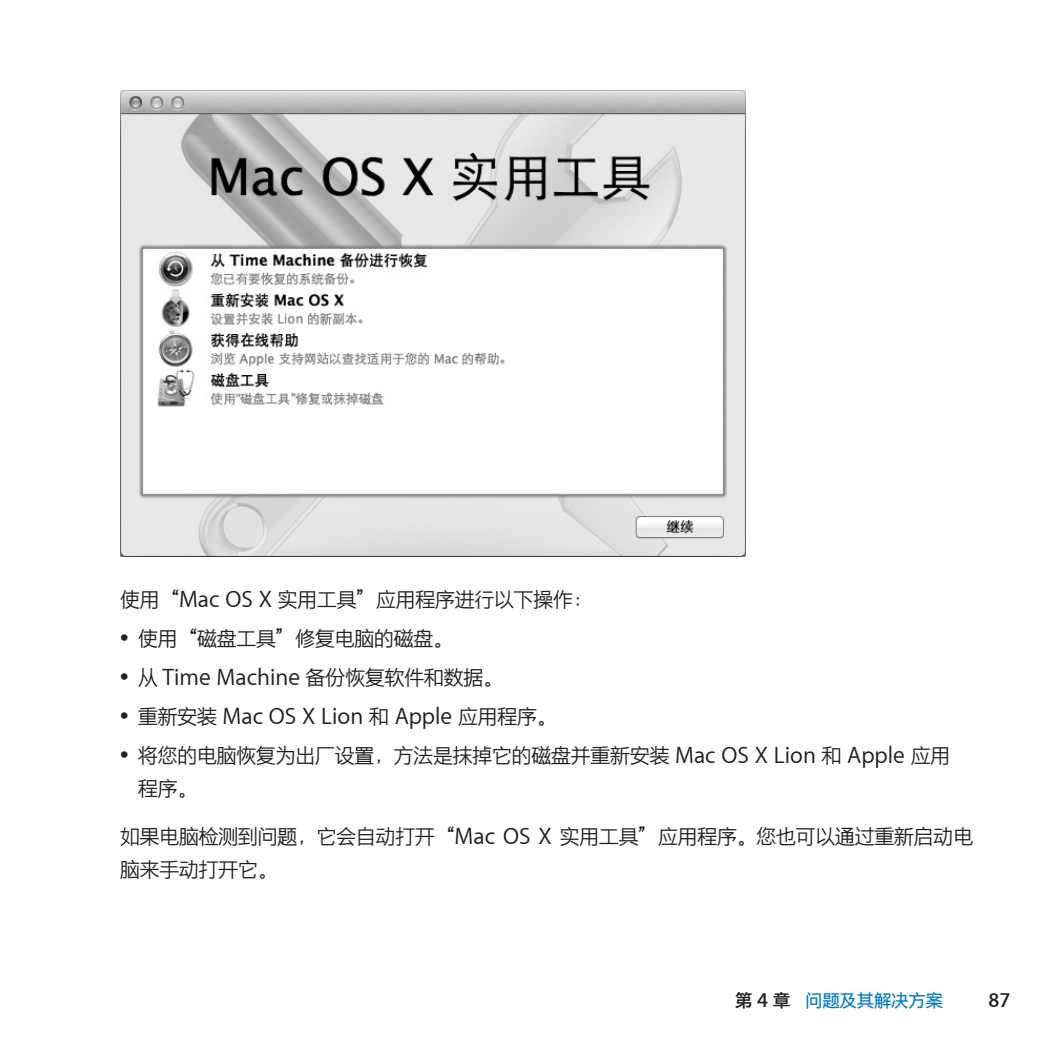
<style>
.page{position:relative;width:1063px;height:1063px;background:#fff}
.page>*{position:absolute;margin:0;border:0;box-sizing:border-box;transform-origin:0 0}
.t1{font:300 24px/39px "Ping Hei";color:#231f20}
.t2{font:24px "Myriad Set Text";color:#231f20}
.t3{font:21px "Ping Hei Text";color:#007ac2}
.t4{font:600 21px "Myriad Set";color:#231f20}
.s1{font-family:"Myriad Set Text";font-weight:400}
.s2{font-family:"Apple Icon Four";font-weight:400;font-size:27px}
.s3{font-family:"Apple Icon Four";font-size:27px}
.s4{font-family:"Ping Hei";font-weight:300}
.s5{font-family:"Ping Hei";font-weight:600;color:#231f20}
.s6{font-family:"Myriad Set";font-weight:600;color:#231f20}
</style>
<div class="page">
<img style="left:120px;top:90px;width:626px;height:466px">
<p class="t1" style="left:120px;top:580px;width:474px">使用“<span class="s1">Mac OS X</span> 实用工具”应用程序进行以下操作：<br><span class="s2">Â</span> 使用“磁盘工具”修复电脑的磁盘。<br><span class="s2">Â</span> 从 <span class="s1">Time Machine</span> 备份恢复软件和数据。</p>
<p class="t2" style="left:120px;top:701px;width:438px"><span class="s3">Â</span> <span class="s4">重新安装</span> Mac OS X Lion <span class="s4">和</span> Apple <span class="s4">应用程序。</span></p>
<p class="t1" style="left:138px;top:739px;width:814px;line-height:33px;text-indent:-18px"><span class="s2">Â</span> 将您的电脑恢复为出厂设置，方法是抹掉它的磁盘并重新安装 <span class="s1">Mac OS X Lion</span> 和 <span class="s1">Apple</span> 应用程序。</p>
<p class="t1" style="left:120px;top:820px;width:855px;line-height:33px">如果电脑检测到问题，它会自动打开“<span class="s1">Mac OS X</span> 实用工具”应用程序。您也可以通过重新启动电脑来手动打开它。</p>
<p class="t3" style="left:735px;top:991px;width:209px"><span class="s5">第</span> <span class="s6">4</span> <span class="s5">章</span> 问题及其解决方案</p>
<p class="t4" style="left:989px;top:987px;width:23px">87</p>
</div>
